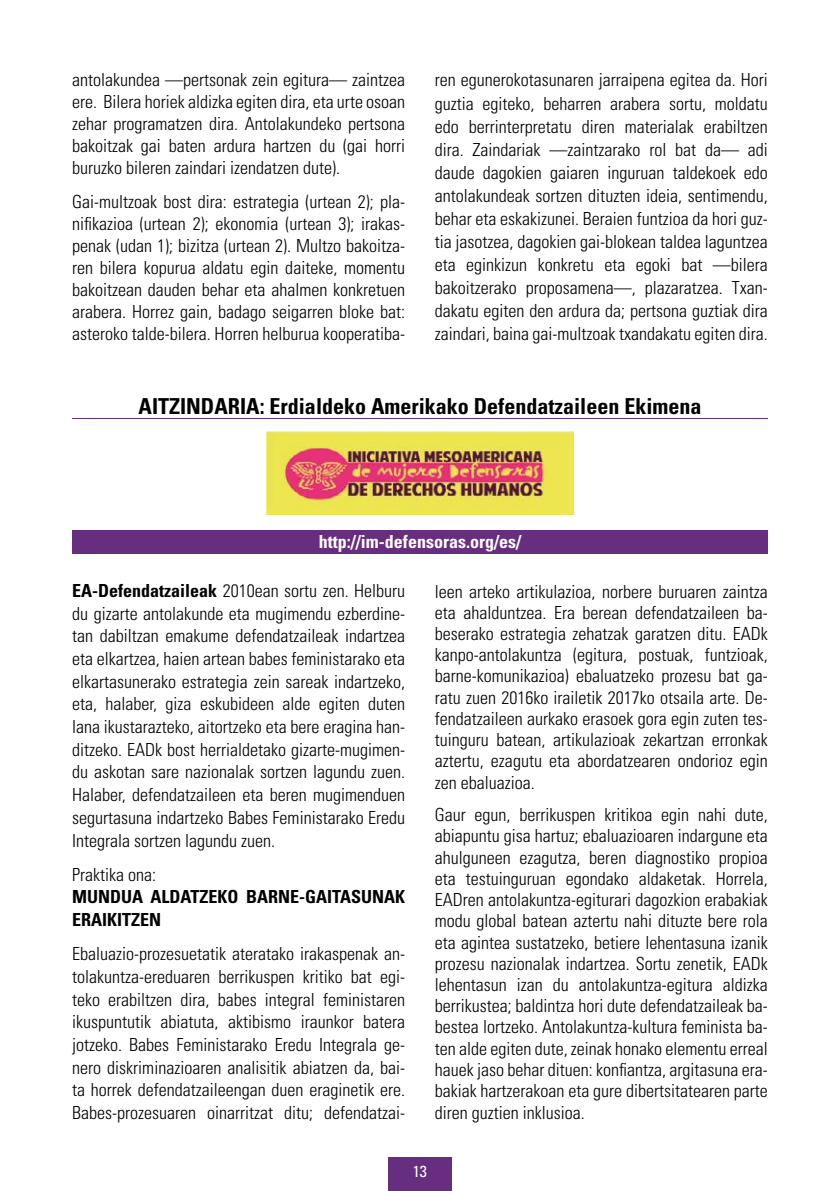
<style>
.page{position:relative;width:840px;height:1191px;background:#fff}
.page>*{position:absolute;margin:0;border:0;box-sizing:border-box;transform-origin:0 0}
.t1{font:700 condensed 22px "Univers";color:#000}
.t2{font:300 condensed 18px/21.2px "Univers";color:#000;text-align:justify}
.t3{font:700 condensed 18px/22.6px "Univers";color:#000}
.t4{font:700 condensed 18px "Univers";color:#fff}
.t5{font:condensed 16px "Univers";color:#fff}
.s1{font-weight:700}
</style>
<div class="page">
<div style="left:388px;top:1157px;width:63px;height:34px;background:#672e7f"></div>
<div style="left:72px;top:530px;width:695px;height:24px;background:#672e7f"></div>
<img style="left:266px;top:432px;width:307px;height:82px">
<hr style="left:72px;top:418px;width:695px;height:1px;background:#672e7f">
<p class="t2" style="left:72px;top:68px;width:334px;line-height:22px">antolakundea —pertsonak zein egitura— zaintzea ere. Bilera horiek aldizka egiten dira, eta urte osoan zehar programatzen dira. Antolakundeko pertsona bakoitzak gai baten ardura hartzen du (gai horri buruzko bileren zaindari izendatzen dute).</p>
<p class="t2" style="left:72px;top:190px;width:334px;line-height:22px">Gai-multzoak bost dira: estrategia (urtean 2); pla&shy;nifikazioa (urtean 2); ekonomia (urtean 3); irakas&shy;penak (udan 1); bizitza (urtean 2). Multzo bakoitza&shy;ren bilera kopurua aldatu egin daiteke, momentu bakoitzean dauden behar eta ahalmen konkretuen arabera. Horrez gain, badago seigarren bloke bat: asteroko talde-bilera. Horren helburua kooperatiba-</p>
<p class="t2" style="left:434px;top:68px;width:334px;line-height:23px">ren egunerokotasunaren jarraipena egitea da. Hori guztia egiteko, beharren arabera sortu, moldatu edo berrinterpretatu diren materialak erabiltzen dira. Zaindariak —zaintzarako rol bat da— adi daude dagokien gaiaren inguruan taldekoek edo antolakundeak sortzen dituzten ideia, sentimendu, behar eta eskakizunei. Beraien funtzioa da hori guz&shy;tia jasotzea, dagokien gai-blokean taldea laguntzea eta eginkizun konkretu eta egoki bat —bilera bakoitzerako proposamena—, plazaratzea. Txan&shy;dakatu egiten den ardura da; pertsona guztiak dira zaindari, baina gai-multzoak txandakatu egiten dira.</p>
<p class="t1" style="left:138px;top:393px;width:564px">AITZINDARIA: Erdialdeko Amerikako Defendatzaileen Ekimena</p>
<p class="t4" style="left:319px;top:530px;width:203px">http://im-defensoras.org/es/</p>
<p class="t2" style="left:72px;top:579px;width:334px;line-height:22.6px"><span class="s1">EA-Defendatzaileak</span> 2010ean sortu zen. Helburu du gizarte antolakunde eta mugimendu ezberdine&shy;tan dabiltzan emakume defendatzaileak indartzea eta elkartzea, haien artean babes feministarako eta elkartasunerako estrategia zein sareak indartzeko, eta, halaber, giza eskubideen alde egiten duten lana ikustarazteko, aitortzeko eta bere eragina han&shy;ditzeko. EADk bost herrialdetako gizarte-mugimen&shy;du askotan sare nazionalak sortzen lagundu zuen.<br>Halaber, defendatzaileen eta beren mugimenduen segurtasuna indartzeko Babes Feministarako Eredu Integrala sortzen lagundu zuen.</p>
<p class="t2" style="left:72px;top:863px;width:85px">Praktika ona:</p>
<p class="t3" style="left:72px;top:885px;width:334px">MUNDUA ALDATZEKO BARNE-GAITASUNAK<br>ERAIKITZEN</p>
<p class="t2" style="left:72px;top:942px;width:334px;line-height:22.6px">Ebaluazio-prozesuetatik ateratako irakaspenak an&shy;tolakuntza-ereduaren berrikuspen kritiko bat egi&shy;teko erabiltzen dira, babes integral feministaren ikuspuntutik abiatuta, aktibismo iraunkor batera jotzeko. Babes Feministarako Eredu Integrala ge&shy;nero diskriminazioaren analisitik abiatzen da, bai&shy;ta horrek defendatzaileengan duen eraginetik ere.<br>Babes-prozesuaren oinarritzat ditu; defendatzai-</p>
<p class="t2" style="left:434px;top:580px;width:334px">leen arteko artikulazioa, norbere buruaren zaintza eta ahalduntzea. Era berean defendatzaileen ba&shy;beserako estrategia zehatzak garatzen ditu. EADk kanpo-antolakuntza (egitura, postuak, funtzioak, barne-komunikazioa) ebaluatzeko prozesu bat ga&shy;ratu zuen 2016ko irailetik 2017ko otsaila arte. De&shy;fendatzaileen aurkako erasoek gora egin zuten tes&shy;tuinguru batean, artikulazioak zekartzan erronkak aztertu, ezagutu eta abordatzearen ondorioz egin zen ebaluazioa.</p>
<p class="t2" style="left:434px;top:804px;width:334px">Gaur egun, berrikuspen kritikoa egin nahi dute, abiapuntu gisa hartuz; ebaluazioaren indargune eta ahulguneen ezagutza, beren diagnostiko propioa eta testuinguruan egondako aldaketak. Horrela, EADren antolakuntza-egiturari dagozkion erabakiak modu global batean aztertu nahi dituzte bere rola eta agintea sustatzeko, betiere lehentasuna izanik prozesu nazionalak indartzea. Sortu zenetik, EADk lehentasun izan du antolakuntza-egitura aldizka berrikustea; baldintza hori dute defendatzaileak ba&shy;bestea lortzeko. Antolakuntza-kultura feminista ba&shy;ten alde egiten dute, zeinak honako elementu erreal hauek jaso behar dituen: konfiantza, argitasuna era&shy;bakiak hartzerakoan eta gure dibertsitatearen parte diren guztien inklusioa.</p>
<p class="t5" style="left:412px;top:1161px;width:16px">13</p>
</div>
